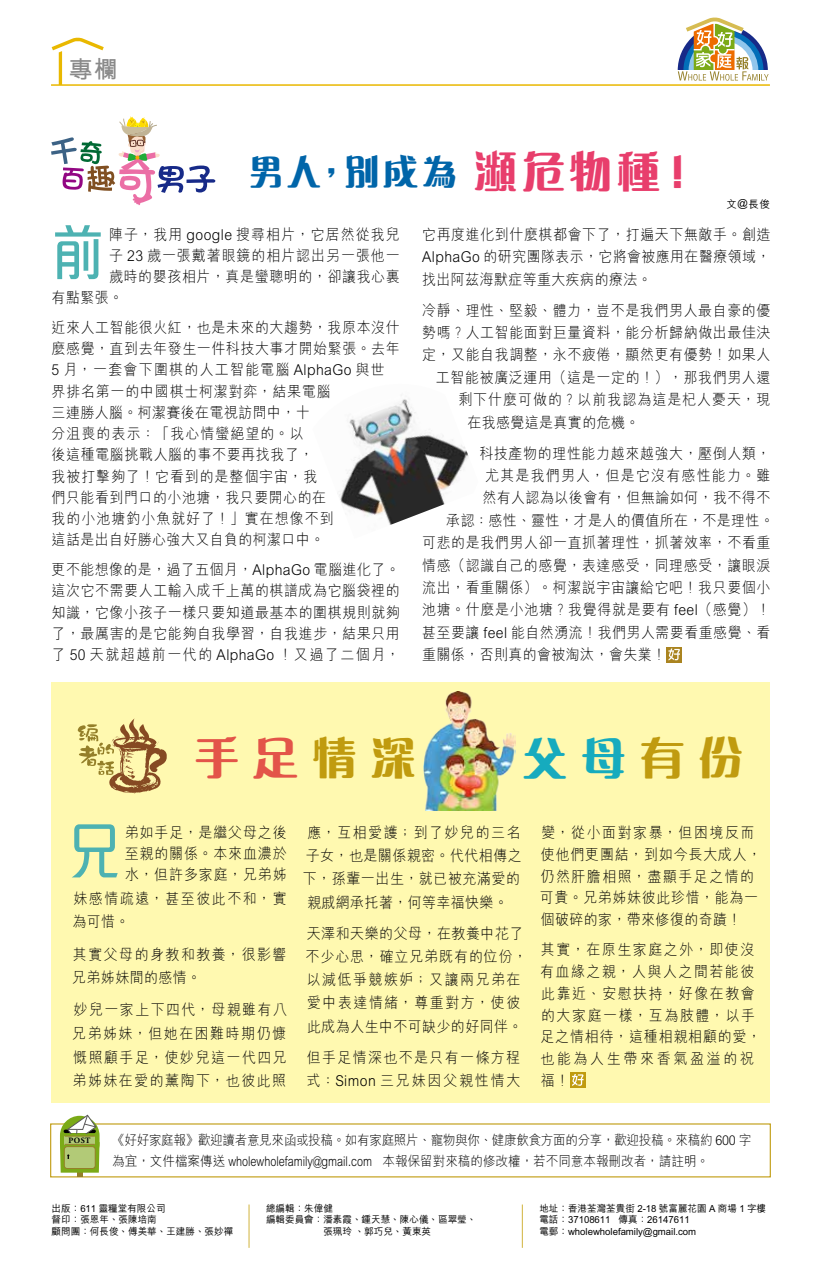
<style>
.page{position:relative;width:821px;height:1263px;background:#fff}
.page>*{position:absolute;margin:0;border:0;box-sizing:border-box;transform-origin:0 0}
.t1{font:500 61.8px "M Elle HK";color:#4db2b2;scale:.85 1}
.t2{font:700 46.5px "M Ngai HK";color:#e35449}
.t3{font:700 46.5px "M Ngai HK";color:#16abbe}
.t4{font:700 36px "M Ngai HK";color:#0065a9}
.t5{font:700 24px "M Hei HK";color:#898989}
.t6{font:300 15px/21.3px "M Hei HK";letter-spacing:.045em;color:#000;text-align:justify;scale:.93 1}
.t7{font:300 15px/21.8px "M Hei HK";letter-spacing:.11em;color:#000;scale:.93 1}
.t8{font:300 15px/23.1px "M Hei HK";letter-spacing:.07em;color:#000;scale:.93 1}
.t9{font:300 15px "M Hei HK";letter-spacing:.075em;color:#000;scale:.93 1}
.t10{font:300 15px/23.1px "M Hei HK";letter-spacing:.1em;color:#000;scale:.93 1}
.t11{font:300 15px/23.7px "M Hei HK";letter-spacing:.105em;color:#000;scale:.93 1}
.t12{font:300 15px "M Hei HK";letter-spacing:.085em;color:#000;scale:.93 1}
.t13{font:300 13.5px/21px "M Hei HK";color:#000;scale:.93 1}
.t14{font:500 10.5px "M Hei HK";color:#000}
.t15{font:500 9.75px/11.7px "M Hei HK";color:#000}
.t16{font:700 8.1px "Adobe Garamond Pro";color:#000}
.s1{font-size:45px;color:#e83e6c}
.s2{color:#c09b0f}
</style>
<div class="page">
<div style="left:51px;top:682px;width:719px;height:421px;background:#fff9b0"></div>
<svg style="left:50px;top:1114px;width:721px;height:64px"></svg>
<div style="left:570px;top:1072px;width:15px;height:16px;background:#c09b0f"></div>
<svg style="left:572px;top:1074px;width:11px;height:12px"></svg>
<svg style="left:51px;top:116px;width:164px;height:90px"></svg>
<svg style="left:666px;top:647px;width:16px;height:15px"></svg>
<svg style="left:668px;top:648px;width:12px;height:12px"></svg>
<hr style="left:248px;top:1204px;width:1px;height:44px;background:#d6bc52">
<hr style="left:522px;top:1204px;width:1px;height:44px;background:#d6bc52">
<svg style="left:78px;top:718px;width:89px;height:75px"></svg>
<img style="left:342px;top:395px;width:127px;height:98px">
<img style="left:423px;top:691px;width:92px;height:119px">
<svg style="left:677px;top:17px;width:91px;height:64px"></svg>
<hr style="left:51px;top:84px;width:719px;height:2px;background:#e9b800">
<svg style="left:52px;top:37px;width:52px;height:48px"></svg>
<h3 class="t5" style="left:69px;top:52px;width:51px">專欄</h3>
<h3 class="t4" style="left:248px;top:147px;width:453px">男人，別成為 <span class="s1">瀕危物種！</span></h3>
<p class="t14" style="left:726px;top:196px;width:45px">文＠長俊</p>
<h1 class="t1" style="left:52px;top:209px;width:63px">前</h1>
<p class="t9" style="left:109px;top:224px;width:314px">陣子，我用 google 搜尋相片，它居然從我兒</p>
<p class="t8" style="left:109px;top:243px;width:314px">子 23 歲一張戴著眼鏡的相片認出另一張他一</p>
<p class="t6" style="left:109px;top:265px;width:314px">歲時的嬰孩相片，真是蠻聰明的，卻讓我心裏</p>
<p class="t6" style="left:52px;top:286px;width:78px">有點緊張。</p>
<p class="t6" style="left:52px;top:316px;width:376px;text-align:left">近來人工智能很火紅，也是未來的大趨勢，我原本沒什麼感覺，直到去年發生一件科技大事才開始緊張。去年<br>5 月，一套會下圍棋的人工智能電腦 AlphaGo 與世界排名第一的中國棋士柯潔對弈，結果電腦<br>三連勝人腦。柯潔賽後在電視訪問中，十<br>分沮喪的表示：「我心情蠻絕望的。以<br>後這種電腦挑戰人腦的事不要再找我了，<br>我被打擊夠了！它看到的是整個宇宙，我<br>們只能看到門口的小池塘，我只要開心的在<br>我的小池塘釣小魚就好了！」實在想像不到<br>這話是出自好勝心強大又自負的柯潔口中。</p>
<p class="t6" style="left:52px;top:558px;width:376px">更不能想像的是，過了五個月，AlphaGo 電腦進化了。這次它不需要人工輸入成千上萬的棋譜成為它腦袋裡的知識，它像小孩子一樣只要知道最基本的圍棋規則就夠了，最厲害的是它能夠自我學習，自我進步，結果只用了 50 天就超越前一代的 AlphaGo ！又過了二個月，</p>
<p class="t6" style="left:422px;top:223px;width:376px;line-height:22.4px">它再度進化到什麼棋都會下了，打遍天下無敵手。創造AlphaGo 的研究團隊表示，它將會被應用在醫療領域，找出阿茲海默症等重大疾病的療法。</p>
<p class="t6" style="left:422px;top:299px;width:376px">冷靜、理性、堅毅、體力，豈不是我們男人最自豪的優</p>
<p class="t6" style="left:422px;top:321px;width:376px">勢嗎？人工智能面對巨量資料，能分析歸納做出最佳決</p>
<p class="t6" style="left:422px;top:344px;width:376px">定，又能自我調整，永不疲倦，顯然更有優勢！如果人</p>
<p class="t6" style="left:436px;top:366px;width:361px">工智能被廣泛運用（這是一定的！），那我們男人還</p>
<p class="t9" style="left:458px;top:389px;width:337px">剩下什麼可做的？以前我認為這是杞人憂天，現</p>
<p class="t6" style="left:467px;top:411px;width:186px">在我感覺這是真實的危機。</p>
<p class="t6" style="left:479px;top:442px;width:314px">科技產物的理性能力越來越強大，壓倒人類，</p>
<p class="t12" style="left:485px;top:465px;width:308px">尤其是我們男人，但是它沒有感性能力。雖</p>
<p class="t6" style="left:482px;top:487px;width:311px">然有人認為以後會有，但無論如何，我不得不</p>
<p class="t6" style="left:446px;top:509px;width:354px">承認：感性、靈性，才是人的價值所在，不是理性。</p>
<p class="t6" style="left:422px;top:531px;width:376px">可悲的是我們男人卻一直抓著理性，抓著效率，不看重</p>
<p class="t6" style="left:422px;top:554px;width:376px">情感（認識自己的感覺，表達感受，同理感受，讓眼淚</p>
<p class="t6" style="left:422px;top:576px;width:376px">流出，看重關係）。柯潔說宇宙讓給它吧！我只要個小</p>
<p class="t6" style="left:422px;top:599px;width:376px">池塘。什麼是小池塘？我覺得就是要有 feel（感覺）！</p>
<p class="t6" style="left:422px;top:621px;width:376px">甚至要讓 feel 能自然湧流！我們男人需要看重感覺、看</p>
<p class="t6" style="left:422px;top:643px;width:264px">重關係，否則真的會被淘汰，會失業！</p>
<h2 class="t2" style="left:194px;top:727px;width:224px">手足<span class="s2">情深</span></h2>
<h2 class="t3" style="left:522px;top:727px;width:224px">父母<span class="s2">有份</span></h2>
<h1 class="t1" style="left:68px;top:808px;width:63px">兄</h1>
<p class="t6" style="left:125px;top:822px;width:176px">弟如手足，是繼父母之後至親的關係。本來血濃於水，但許多家庭，兄弟姊</p>
<p class="t7" style="left:72px;top:886px;width:232px;line-height:23.7px">妹感情疏遠，甚至彼此不和，實為可惜。</p>
<p class="t11" style="left:72px;top:942px;width:232px">其實父母的身教和教養，很影響兄弟姊妹間的感情。</p>
<p class="t6" style="left:72px;top:997px;width:232px;line-height:23.7px">妙兒一家上下四代，母親雖有八兄弟姊妹，但她在困難時期仍慷慨照顧手足，使妙兒這一代四兄弟姊妹在愛的薰陶下，也彼此照</p>
<p class="t6" style="left:303px;top:821px;width:237px;line-height:23.1px;text-indent:5px">應，互相愛護；到了妙兒的三名子女，也是關係親密。代代相傳之下，孫輩一出生，就已被充滿愛的親戚網承托著，何等幸福快樂。</p>
<p class="t8" style="left:305px;top:921px;width:240px">天澤和天樂的父母，在教養中花了不少心思，確立兄弟既有的位份，以減低爭競嫉妒；又讓兩兄弟在愛中表達情緒，尊重對方，使彼此成為人生中不可缺少的好同伴。</p>
<p class="t10" style="left:306px;top:1045px;width:231px">但手足情深也不是只有一條方程式：Simon 三兄妹因父親性情大</p>
<p class="t6" style="left:539px;top:821px;width:240px;line-height:21.8px;text-align:left">變，從小面對家暴，但困境反而使他們更團結，到如今長大成人，仍然肝膽相照，盡顯手足之情的可貴。兄弟姊妹彼此珍惜，能為一個破碎的家，帶來修復的奇蹟！</p>
<p class="t7" style="left:540px;top:938px;width:239px">其實，在原生家庭之外，即使沒有血緣之親，人與人之間若能彼此靠近、安慰扶持，好像在教會的大家庭一樣，互為肢體，以手足之情相待，這種相親相顧的愛，也能為人生帶來香氣盈溢的祝福！</p>
<p class="t16" style="left:69px;top:1136px;width:23px">POST</p>
<p class="t13" style="left:112px;top:1129px;width:688px">《好好家庭報》歡迎讀者意見來函或投稿。如有家庭照片、寵物與你、健康飲食方面的分享，歡迎投稿。來稿約 600 字為宜，文件檔案傳送 wholewholefamily@gmail.com 本報保留對來稿的修改權，若不同意本報刪改者，請註明。</p>
<p class="t15" style="left:52px;top:1201px;width:183px">出版：611 靈糧堂有限公司<br>督印：張恩年、張陳培南<br>顧問團：何長俊、傅美華、王建勝、張妙禪</p>
<p class="t15" style="left:266px;top:1201px;width:68px">總編輯：朱偉健</p>
<p class="t15" style="left:266px;top:1213px;width:212px">編輯委員會：潘素霞、鍾天慧、陳心儀、區翠瑩、</p>
<p class="t15" style="left:323px;top:1225px;width:109px">張珮玲 、郭巧兒、黃東英</p>
<p class="t15" style="left:539px;top:1201px;width:228px">地址：香港荃灣荃貴街 2-18 號富麗花園 A 商場 1 字樓電話：37108611 傳真：26147611<br>電郵：wholewholefamily@gmail.com</p>
</div>
